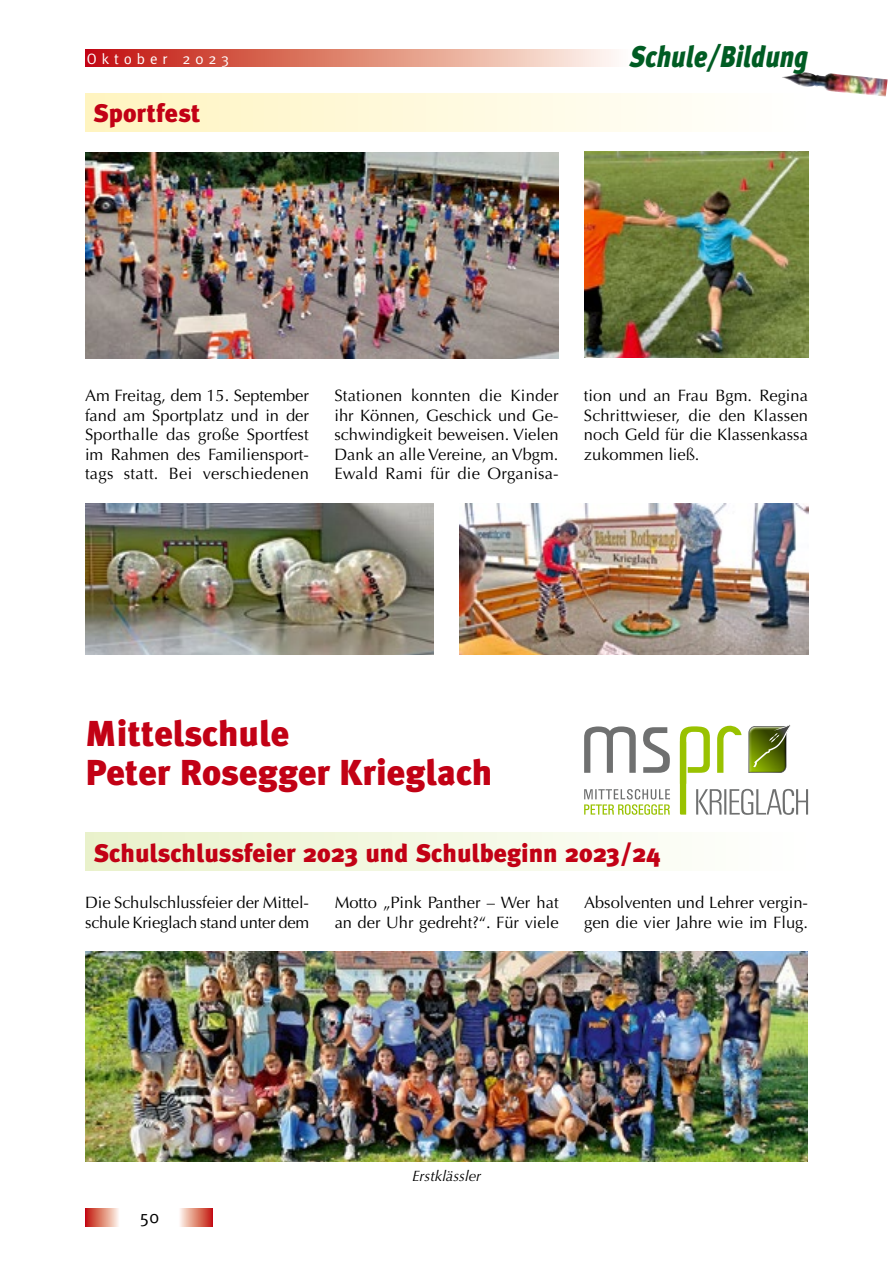
<style>
.page{position:relative;width:893px;height:1263px;background:#fff}
.page>*{position:absolute;margin:0;border:0;box-sizing:border-box;transform-origin:0 0}
.t1{font:900 36px/39px "Meta Plus";color:#c20115}
.t2{font:italic 900 30px "Meta Plus";color:#005c23;scale:.85 1}
.t3{font:900 25.5px "Meta Plus";color:#c20115}
.t4{font:18px "Meta";color:#000}
.t5{font:16.5px/19.5px "Optima";color:#000;text-align:justify}
.t6{font:italic 15px "Optima";color:#000}
.t7{font:15px "Meta";letter-spacing:.325em;color:#fff}
</style>
<div class="page">
<div style="left:85px;top:50px;width:544px;height:17px;background:linear-gradient(to right,#c11206,#fffeed)"></div>
<img style="left:782px;top:72px;width:106px;height:25px">
<div style="left:85px;top:1209px;width:34px;height:17px;background:linear-gradient(to right,#c11305,#fcf0df)"></div>
<div style="left:178px;top:1209px;width:34px;height:17px;background:linear-gradient(to right,#fffff0,#c62415)"></div>
<div style="left:85px;top:94px;width:723px;height:38px;background:linear-gradient(to right,#fff4c0,#fff)"></div>
<img style="left:85px;top:152px;width:473px;height:207px">
<img style="left:584px;top:151px;width:224px;height:207px">
<img style="left:85px;top:503px;width:349px;height:152px">
<img style="left:459px;top:503px;width:349px;height:152px">
<div style="left:85px;top:832px;width:723px;height:39px;background:linear-gradient(to right,#e9f2cb,#fff)"></div>
<svg style="left:584px;top:726px;width:86px;height:47px"></svg>
<svg style="left:680px;top:724px;width:128px;height:91px"></svg>
<svg style="left:584px;top:789px;width:86px;height:26px"></svg>
<img style="left:85px;top:952px;width:723px;height:210px">
<p class="t7" style="left:87px;top:50px;width:144px">Oktober 2023</p>
<h2 class="t2" style="left:630px;top:39px;width:211px">Schule/Bildung</h2>
<h3 class="t3" style="left:94px;top:98px;width:108px">Sportfest</h3>
<p class="t5" style="left:85px;top:386px;width:225px">Am Freitag, dem 15. September fand am Sportplatz und in der Sporthalle das große Sportfest im Rahmen des Familiensport&shy;tags statt. Bei verschiedenen</p>
<p class="t5" style="left:334px;top:386px;width:226px">Stationen konnten die Kinder ihr Können, Geschick und Ge&shy;schwindigkeit beweisen. Vielen Dank an alle Vereine, an Vbgm.<br>Ewald Rami für die Organisa-</p>
<p class="t5" style="left:584px;top:386px;width:225px">tion und an Frau Bgm. Regina Schrittwieser, die den Klassen noch Geld für die Klassenkassa zukommen ließ.</p>
<h1 class="t1" style="left:85px;top:714px;width:409px">Mittelschule<br>Peter Rosegger Krieglach</h1>
<h3 class="t3" style="left:94px;top:838px;width:568px">Schulschlussfeier 2023 und Schulbeginn 2023/24</h3>
<p class="t5" style="left:85px;top:893px;width:226px">Die Schulschlussfeier der Mittel&shy;schule Krieglach stand unter dem</p>
<p class="t5" style="left:335px;top:893px;width:225px">Motto „Pink Panther – Wer hat an der Uhr gedreht?“. Für viele</p>
<p class="t5" style="left:584px;top:893px;width:225px">Absolventen und Lehrer vergin&shy;gen die vier Jahre wie im Flug.</p>
<p class="t4" style="left:140px;top:1207px;width:21px">50</p>
<p class="t6" style="left:412px;top:1167px;width:71px">Erstklässler</p>
</div>
